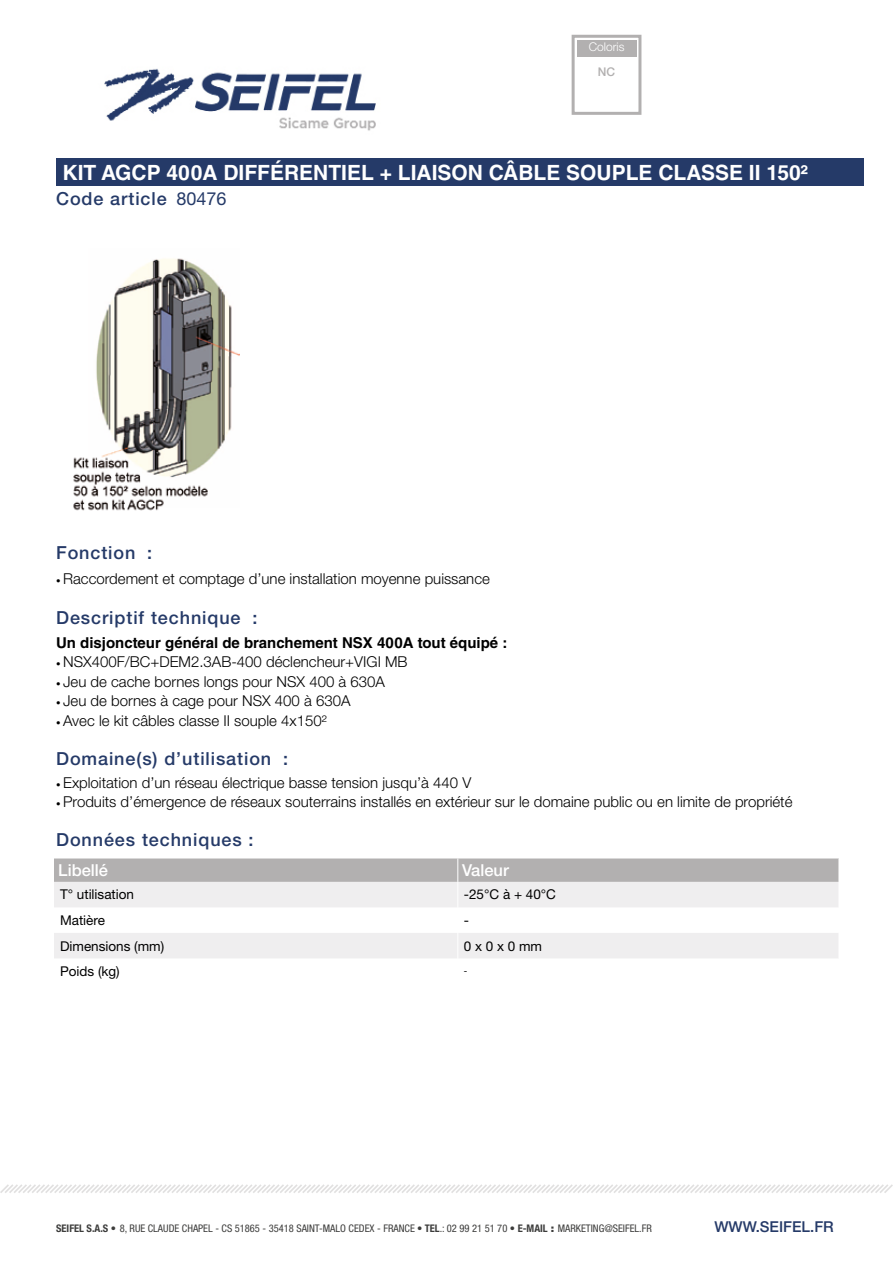
<style>
.page{position:relative;width:893px;height:1263px;background:#fff}
.page>*{position:absolute;margin:0;border:0;box-sizing:border-box;transform-origin:0 0}
.t1{font:700 21px "Helvetica LT Std";color:#fff}
.t2{font:500 18px "Helvetica Neue LT Std";letter-spacing:.05em;color:#253a68}
.t3{font:18px "Helvetica Neue LT Std";color:#253a68}
.t4{font:500 16.5px "Helvetica Neue LT Std";color:#fff}
.t5{font:300 15px "Helvetica Neue LT Std";color:#000}
.t6{font:700 15px "Helvetica LT Std";color:#000}
.t7{font:500 15px "Helvetica Neue LT Std";color:#253a68}
.t8{font:13.5px "Helvetica Neue LT Std";color:#000}
.t9{font:300 12px "Helvetica Neue LT Std";color:#fff}
.t10{font:500 12px "Helvetica Neue LT Std";color:#b2b0b0}
.t11{font:condensed 10.5px "Helvetica Neue LT Std";color:#3c3c3b}
.t12{font:9px "Helvetica Neue LT Std";color:#000}
.s1{font-size:9px}
.s2{font-weight:700}
.s3{font-weight:900;font-stretch:normal}
</style>
<div class="page">
<img style="left:104px;top:68px;width:272px;height:63px">
<svg style="left:0;top:1184px;width:893px;height:9px"></svg>
<div style="left:56px;top:158px;width:807px;height:28px;background:#253a68"></div>
<svg style="left:54px;top:858px;width:785px;height:100px"></svg>
<img style="left:73px;top:258px;width:167px;height:253px">
<div style="left:577px;top:40px;width:59px;height:16px;background:#b2b0b0"></div>
<div style="left:572px;top:35px;width:69px;height:80px;border:3px solid #b2b0b0"></div>
<p class="t9" style="left:589px;top:40px;width:37px">Coloris</p>
<p class="t10" style="left:598px;top:64px;width:19px">NC</p>
<h1 class="t1" style="left:63px;top:160px;width:747px">KIT AGCP 400A DIFFÉRENTIEL + LIAISON CÂBLE SOUPLE CLASSE II 150²</h1>
<p class="t2" style="left:56px;top:188px;width:112px">Code article</p>
<p class="t3" style="left:176px;top:188px;width:52px">80476</p>
<p class="t2" style="left:56px;top:542px;width:98px">Fonction :</p>
<p class="t5" style="left:56px;top:569px;width:435px"><span class="s1">•</span> Raccordement et comptage d’une installation moyenne puissance</p>
<p class="t2" style="left:56px;top:606px;width:203px">Descriptif technique :</p>
<p class="t6" style="left:56px;top:633px;width:453px">Un disjoncteur général de branchement NSX 400A tout équipé :</p>
<p class="t5" style="left:56px;top:653px;width:353px"><span class="s1">•</span> NSX400F/BC+DEM2.3AB-400 déclencheur+VIGI MB</p>
<p class="t5" style="left:56px;top:672px;width:330px"><span class="s1">•</span> Jeu de cache bornes longs pour NSX 400 à 630A</p>
<p class="t5" style="left:56px;top:692px;width:296px"><span class="s1">•</span> Jeu de bornes à cage pour NSX 400 à 630A</p>
<p class="t5" style="left:56px;top:711px;width:272px"><span class="s1">•</span> Avec le kit câbles classe II souple 4x150²</p>
<p class="t2" style="left:56px;top:747px;width:233px">Domaine(s) d’utilisation :</p>
<p class="t5" style="left:56px;top:773px;width:417px"><span class="s1">•</span> Exploitation d’un réseau électrique basse tension jusqu’à 440 V</p>
<p class="t5" style="left:56px;top:793px;width:738px"><span class="s1">•</span> Produits d’émergence de réseaux souterrains installés en extérieur sur le domaine public ou en limite de propriété</p>
<p class="t2" style="left:56px;top:829px;width:199px">Données techniques :</p>
<p class="t4" style="left:58px;top:860px;width:51px">Libellé</p>
<p class="t4" style="left:462px;top:860px;width:48px">Valeur</p>
<p class="t8" style="left:60px;top:887px;width:76px">T° utilisation</p>
<p class="t8" style="left:464px;top:887px;width:94px">-25°C à + 40°C</p>
<p class="t8" style="left:60px;top:912px;width:47px">Matière</p>
<p class="t8" style="left:464px;top:912px;width:7px">-</p>
<p class="t8" style="left:60px;top:938px;width:106px">Dimensions (mm)</p>
<p class="t8" style="left:464px;top:938px;width:80px">0 x 0 x 0 mm</p>
<p class="t8" style="left:60px;top:963px;width:61px">Poids (kg)</p>
<p class="t12" style="left:464px;top:966px;width:5px">-</p>
<p class="t11" style="left:56px;top:1222px;width:597px"><span class="s2">SEIFEL S.A.S</span> <span class="s3">•</span> 8, RUE CLAUDE CHAPEL - CS 51865 - 35418 SAINT-MALO CEDEX - FRANCE • <span class="s2">TEL</span>.: 02 99 21 51 70 • <span class="s2">E-MAIL</span> <span class="s3">:</span> MARKETING@SEIFEL.FR</p>
<p class="t7" style="left:714px;top:1218px;width:121px">WWW.SEIFEL.FR</p>
</div>
